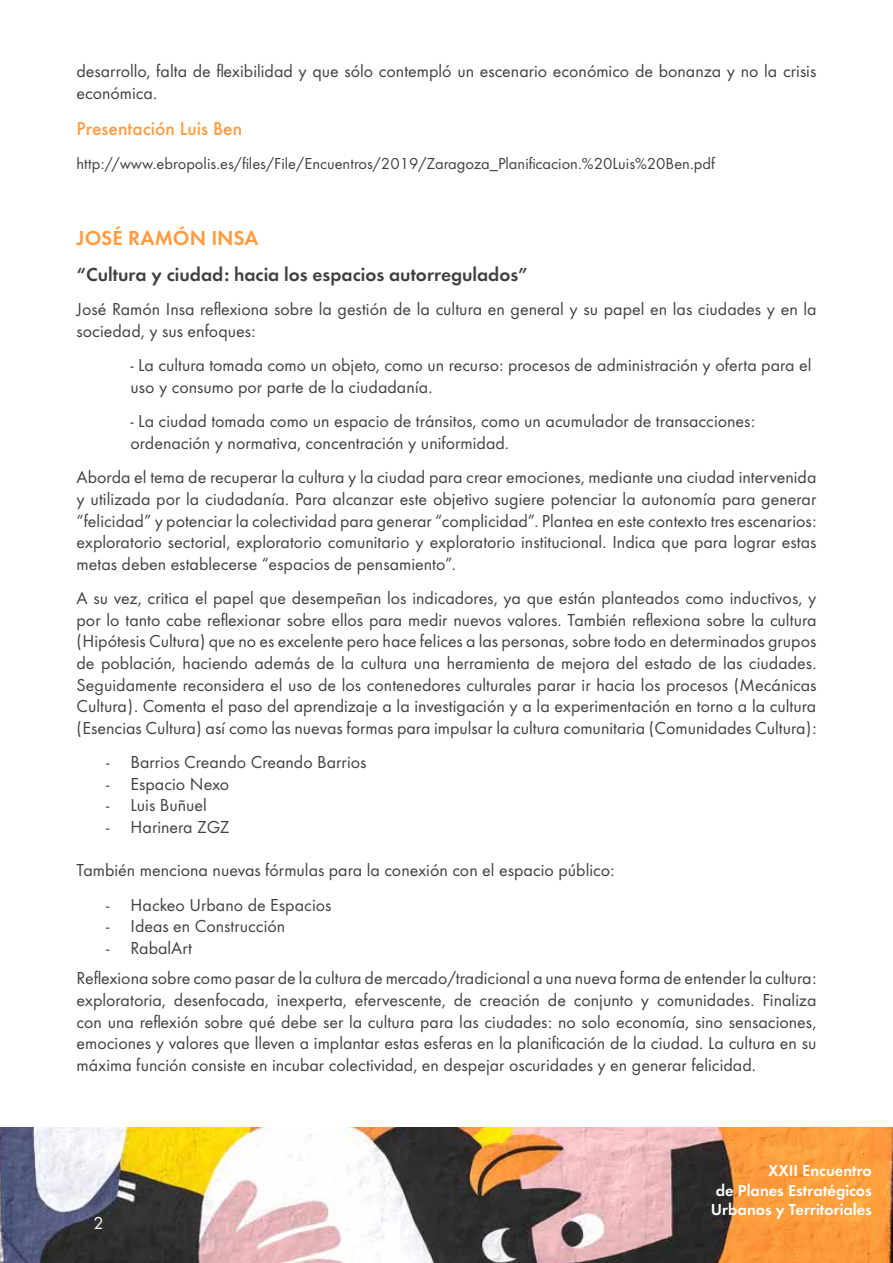
<style>
.page{position:relative;width:893px;height:1263px;background:#fff}
.page>*{position:absolute;margin:0;border:0;box-sizing:border-box;transform-origin:0 0}
.t1{font:600 21px "Futura Round";color:#ff9c41}
.t2{font:600 19.5px "Futura Round";color:#414042}
.t3{font:500 19.5px "Futura Round";color:#ff9c41}
.t4{font:18px/21.6px "Futura Round";color:#414042}
.t5{font:18px "Futura Round";color:#fff}
.t6{font:16.5px "Futura Round";color:#414042}
.t7{font:600 16.5px/19.8px "Futura Round";color:#fff;text-align:right}
</style>
<div class="page">
<img style="left:0;top:1127px;width:893px;height:136px">
<p class="t4" style="left:77px;top:59px;width:741px">desarrollo, falta de flexibilidad y que sólo contempló un escenario económico de bonanza y no la crisis económica.</p>
<p class="t3" style="left:77px;top:114px;width:167px">Presentación Luis Ben</p>
<p class="t6" style="left:77px;top:152px;width:640px">http://www.ebropolis.es/files/File/Encuentros/2019/Zaragoza_Planificacion.%20Luis%20Ben.pdf</p>
<p class="t1" style="left:77px;top:222px;width:184px">JOSÉ RAMÓN INSA</p>
<p class="t2" style="left:77px;top:260px;width:453px">“Cultura y ciudad: hacia los espacios autorregulados”</p>
<p class="t4" style="left:77px;top:297px;width:741px">José Ramón Insa reflexiona sobre la gestión de la cultura en general y su papel en las ciudades y en la sociedad, y sus enfoques:</p>
<p class="t4" style="left:131px;top:353px;width:682px">- La cultura tomada como un objeto, como un recurso: procesos de administración y oferta para el uso y consumo por parte de la ciudadanía.</p>
<p class="t4" style="left:131px;top:409px;width:626px">- La ciudad tomada como un espacio de tránsitos, como un acumulador de transacciones: ordenación y normativa, concentración y uniformidad.</p>
<p class="t4" style="left:77px;top:465px;width:741px;text-align:justify">Aborda el tema de recuperar la cultura y la ciudad para crear emociones, mediante una ciudad intervenida y utilizada por la ciudadanía. Para alcanzar este objetivo sugiere potenciar la autonomía para generar “felicidad” y potenciar la colectividad para generar “complicidad”. Plantea en este contexto tres escenarios: exploratorio sectorial, exploratorio comunitario y exploratorio institucional. Indica que para lograr estas metas deben establecerse “espacios de pensamiento”.</p>
<p class="t4" style="left:77px;top:586px;width:741px;text-align:justify">A su vez, critica el papel que desempeñan los indicadores, ya que están planteados como inductivos, y por lo tanto cabe reflexionar sobre ellos para medir nuevos valores. También reflexiona sobre la cultura (Hipótesis Cultura) que no es excelente pero hace felices a las personas, sobre todo en determinados grupos de población, haciendo además de la cultura una herramienta de mejora del estado de las ciudades.<br>Seguidamente reconsidera el uso de los contenedores culturales parar ir hacia los procesos (Mecánicas Cultura). Comenta el paso del aprendizaje a la investigación y a la experimentación en torno a la cultura (Esencias Cultura) así como las nuevas formas para impulsar la cultura comunitaria (Comunidades Cultura):</p>
<p class="t4" style="left:106px;top:750px;width:262px">- Barrios Creando Creando Barrios</p>
<p class="t4" style="left:106px;top:772px;width:125px">- Espacio Nexo</p>
<p class="t4" style="left:106px;top:793px;width:102px">- Luis Buñuel</p>
<p class="t4" style="left:106px;top:815px;width:124px">- Harinera ZGZ</p>
<p class="t4" style="left:77px;top:858px;width:540px">También menciona nuevas fórmulas para la conexión con el espacio público:</p>
<p class="t4" style="left:106px;top:892px;width:227px">- Hackeo Urbano de Espacios</p>
<p class="t4" style="left:106px;top:914px;width:180px">- Ideas en Construcción</p>
<p class="t4" style="left:77px;top:931px;width:741px;line-height:30.6px;text-indent:30px">- RabalArt<br>Reflexiona sobre como pasar de la cultura de mercado/tradicional a una nueva forma de entender la cultura:</p>
<p class="t4" style="left:77px;top:988px;width:741px;text-align:justify">exploratoria, desenfocada, inexperta, efervescente, de creación de conjunto y comunidades. Finaliza con una reflexión sobre qué debe ser la cultura para las ciudades: no solo economía, sino sensaciones, emociones y valores que lleven a implantar estas esferas en la planificación de la ciudad. La cultura en su máxima función consiste en incubar colectividad, en despejar oscuridades y en generar felicidad.</p>
<p class="t5" style="left:94px;top:1210px;width:12px">2</p>
<p class="t7" style="left:711px;top:1159px;width:163px">XXII Encuentro<br>de Planes Estratégicos<br>Urbanos y Territoriales</p>
</div>
